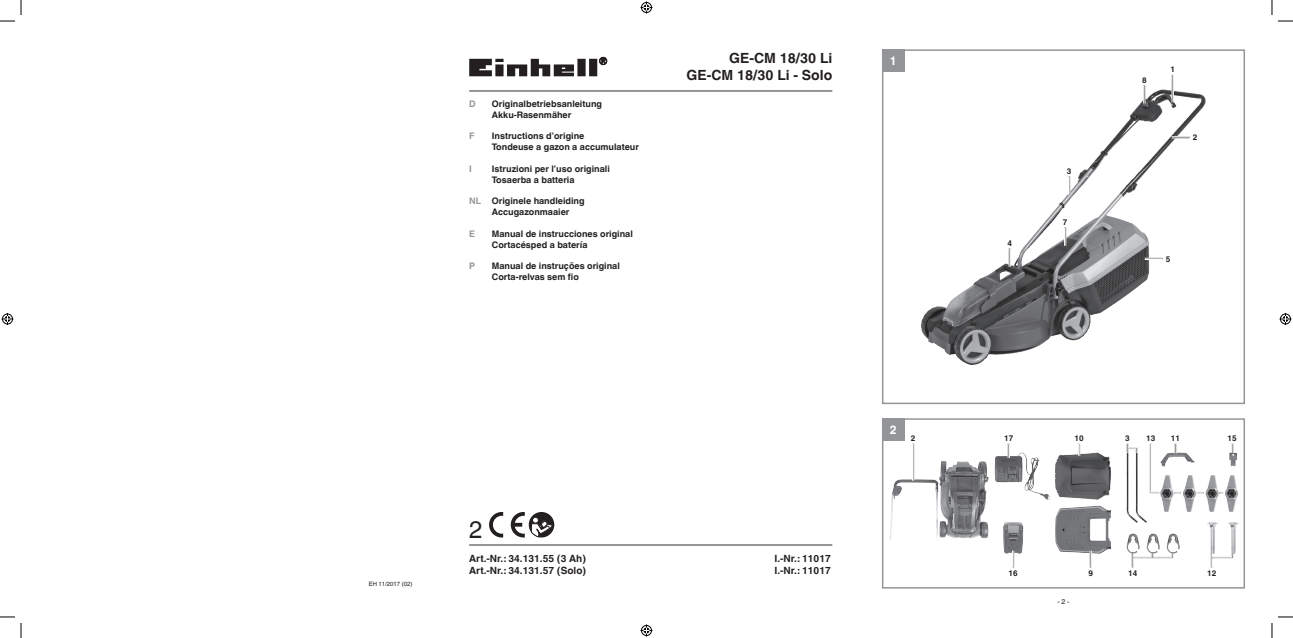
<style>
.page{position:relative;width:1293px;height:638px;background:#fff}
.page>*{position:absolute;margin:0;border:0;box-sizing:border-box;transform-origin:0 0}
.Sprachkreisnummer{font:24px "Helvetica World";color:#231f20}
.Typenbezeichnung{font:700 14px "Helvetica World";color:#231f20}
.t1{font:700 12px "Helvetica World";color:#fff}
.Artikelnummer{font:700 10px "Helvetica World";color:#231f20}
.Ueberschrift_Titel{font:700 9px/10.8px "Helvetica World";color:#231f20}
.Ueberschrift_Titel-2{font:700 9px "Helvetica World";color:#939598}
.t2{font:700 8px "Helvetica World";color:#231f20}
.t3{font:7px "Helvetica World";color:#231f20}
.t4{font:6px "Helvetica World";color:#231f20}
.s1{color:#939598}
</style>
<div class="page">
<img style="left:921px;top:89px;width:284px;height:275px">
<div style="left:881px;top:49px;width:363px;height:355px;border:2px solid #939598"></div>
<div style="left:881px;top:49px;width:23px;height:23px;background:#939598"></div>
<img style="left:890px;top:448px;width:349px;height:110px">
<div style="left:881px;top:418px;width:363px;height:170px;border:2px solid #939598"></div>
<div style="left:881px;top:418px;width:23px;height:23px;background:#939598"></div>
<svg style="left:1171px;top:75px;width:2px;height:27px"></svg>
<svg style="left:1063px;top:227px;width:3px;height:19px"></svg>
<svg style="left:1067px;top:176px;width:3px;height:18px"></svg>
<svg style="left:1143px;top:85px;width:2px;height:18px"></svg>
<svg style="left:1008px;top:248px;width:2px;height:18px"></svg>
<hr style="left:911px;top:443px;width:2px;height:37px;background:#231f20">
<hr style="left:913px;top:443px;width:1px;height:37px;background:#fff">
<hr style="left:911px;top:443px;width:1px;height:37px;background:#fff">
<svg style="left:1007px;top:443px;width:2px;height:15px"></svg>
<svg style="left:1077px;top:443px;width:3px;height:12px"></svg>
<svg style="left:1125px;top:443px;width:13px;height:11px"></svg>
<svg style="left:1174px;top:443px;width:2px;height:10px"></svg>
<svg style="left:1230px;top:443px;width:3px;height:9px"></svg>
<svg style="left:1148px;top:443px;width:12px;height:51px"></svg>
<svg style="left:1171px;top:136px;width:18px;height:3px"></svg>
<svg style="left:1144px;top:258px;width:18px;height:2px"></svg>
<svg style="left:1174px;top:491px;width:6px;height:3px"></svg>
<svg style="left:1196px;top:491px;width:6px;height:3px"></svg>
<svg style="left:1218px;top:491px;width:4px;height:3px"></svg>
<svg style="left:1011px;top:550px;width:3px;height:17px"></svg>
<svg style="left:1089px;top:550px;width:2px;height:17px"></svg>
<svg style="left:1130px;top:551px;width:44px;height:16px"></svg>
<svg style="left:1209px;top:551px;width:25px;height:16px"></svg>
<div style="left:577px;top:59px;width:8px;height:17px;background:#231f20"></div>
<div style="left:589px;top:59px;width:8px;height:17px;background:#231f20"></div>
<svg style="left:599px;top:57px;width:8px;height:8px"></svg>
<svg style="left:469px;top:59px;width:105px;height:17px"></svg>
<svg style="left:528px;top:511px;width:26px;height:26px"></svg>
<svg style="left:531px;top:517px;width:22px;height:20px"></svg>
<hr style="left:469px;top:543px;width:363px;height:2px;background:#939598">
<hr style="left:469px;top:90px;width:363px;height:2px;background:#939598">
<svg style="left:510px;top:512px;width:14px;height:25px"></svg>
<svg style="left:489px;top:512px;width:14px;height:25px"></svg>
<svg style="left:0;top:0;width:22px;height:22px"></svg>
<svg style="left:0;top:616px;width:22px;height:21px"></svg>
<svg style="left:1271px;top:0;width:21px;height:22px"></svg>
<svg style="left:1271px;top:616px;width:21px;height:21px"></svg>
<svg style="left:640px;top:2px;width:12px;height:12px"></svg>
<svg style="left:640px;top:624px;width:12px;height:12px"></svg>
<svg style="left:2px;top:313px;width:12px;height:12px"></svg>
<svg style="left:1279px;top:313px;width:12px;height:12px"></svg>
<p class="Ueberschrift_Titel-2" style="left:469px;top:98px;width:8px">D</p>
<p class="Ueberschrift_Titel" style="left:492px;top:98px;width:112px">Originalbetriebsanleitung<br>Akku-Rasenmäher</p>
<p class="Ueberschrift_Titel-2" style="left:469px;top:131px;width:7px">F</p>
<p class="Ueberschrift_Titel" style="left:492px;top:131px;width:149px">Instructions d’origine<br>Tondeuse a gazon a accumulateur</p>
<p class="Ueberschrift_Titel-2" style="left:469px;top:163px;width:4px">I</p>
<p class="Ueberschrift_Titel" style="left:492px;top:163px;width:119px">Istruzioni per l’uso originali<br>Tosaerba a batteria</p>
<p class="Ueberschrift_Titel" style="left:492px;top:196px;width:94px;text-indent:-23px"><span class="s1">NL</span> Originele handleiding<br>Accugazonmaaier</p>
<p class="Ueberschrift_Titel-2" style="left:469px;top:228px;width:7px">E</p>
<p class="Ueberschrift_Titel" style="left:492px;top:228px;width:142px">Manual de instrucciones original<br>Cortacésped a batería</p>
<p class="Ueberschrift_Titel-2" style="left:469px;top:260px;width:7px">P</p>
<p class="Ueberschrift_Titel" style="left:492px;top:260px;width:129px">Manual de instruções original<br>Corta-relvas sem fio</p>
<p class="Typenbezeichnung" style="left:729px;top:50px;width:105px">GE-CM 18/30 Li</p>
<p class="Typenbezeichnung" style="left:686px;top:67px;width:147px">GE-CM 18/30 Li - Solo</p>
<p class="t4" style="left:369px;top:580px;width:45px">EH 11/2017 (02)</p>
<p class="Sprachkreisnummer" style="left:469px;top:515px;width:15px">2</p>
<p class="Artikelnummer" style="left:469px;top:552px;width:118px">Art.-Nr.: 34.131.55 (3 Ah)</p>
<p class="Artikelnummer" style="left:774px;top:552px;width:58px">I.-Nr.: 11017</p>
<p class="Artikelnummer" style="left:469px;top:564px;width:118px">Art.-Nr.: 34.131.57 (Solo)</p>
<p class="Artikelnummer" style="left:774px;top:564px;width:58px">I.-Nr.: 11017</p>
<h3 class="t1" style="left:889px;top:54px;width:8px">1</h3>
<p class="t2" style="left:1007px;top:238px;width:6px">4</p>
<p class="t2" style="left:1066px;top:166px;width:6px">3</p>
<p class="t2" style="left:1062px;top:217px;width:6px">7</p>
<p class="t2" style="left:1141px;top:75px;width:6px">8</p>
<p class="t2" style="left:1170px;top:65px;width:6px">1</p>
<p class="t2" style="left:1192px;top:133px;width:6px">2</p>
<p class="t2" style="left:1165px;top:254px;width:6px">5</p>
<h3 class="t1" style="left:889px;top:422px;width:8px">2</h3>
<p class="t2" style="left:910px;top:433px;width:6px">2</p>
<p class="t2" style="left:1003px;top:433px;width:11px">17</p>
<p class="t2" style="left:1074px;top:433px;width:11px">10</p>
<p class="t2" style="left:1124px;top:433px;width:6px">3</p>
<p class="t2" style="left:1145px;top:433px;width:11px">13</p>
<p class="t2" style="left:1170px;top:433px;width:11px">11</p>
<p class="t2" style="left:1227px;top:433px;width:11px">15</p>
<p class="t2" style="left:1008px;top:568px;width:11px">16</p>
<p class="t2" style="left:1088px;top:568px;width:6px">9</p>
<p class="t2" style="left:1127px;top:568px;width:11px">14</p>
<p class="t2" style="left:1206px;top:568px;width:11px">12</p>
<p class="t3" style="left:1057px;top:597px;width:13px">- 2 -</p>
</div>
